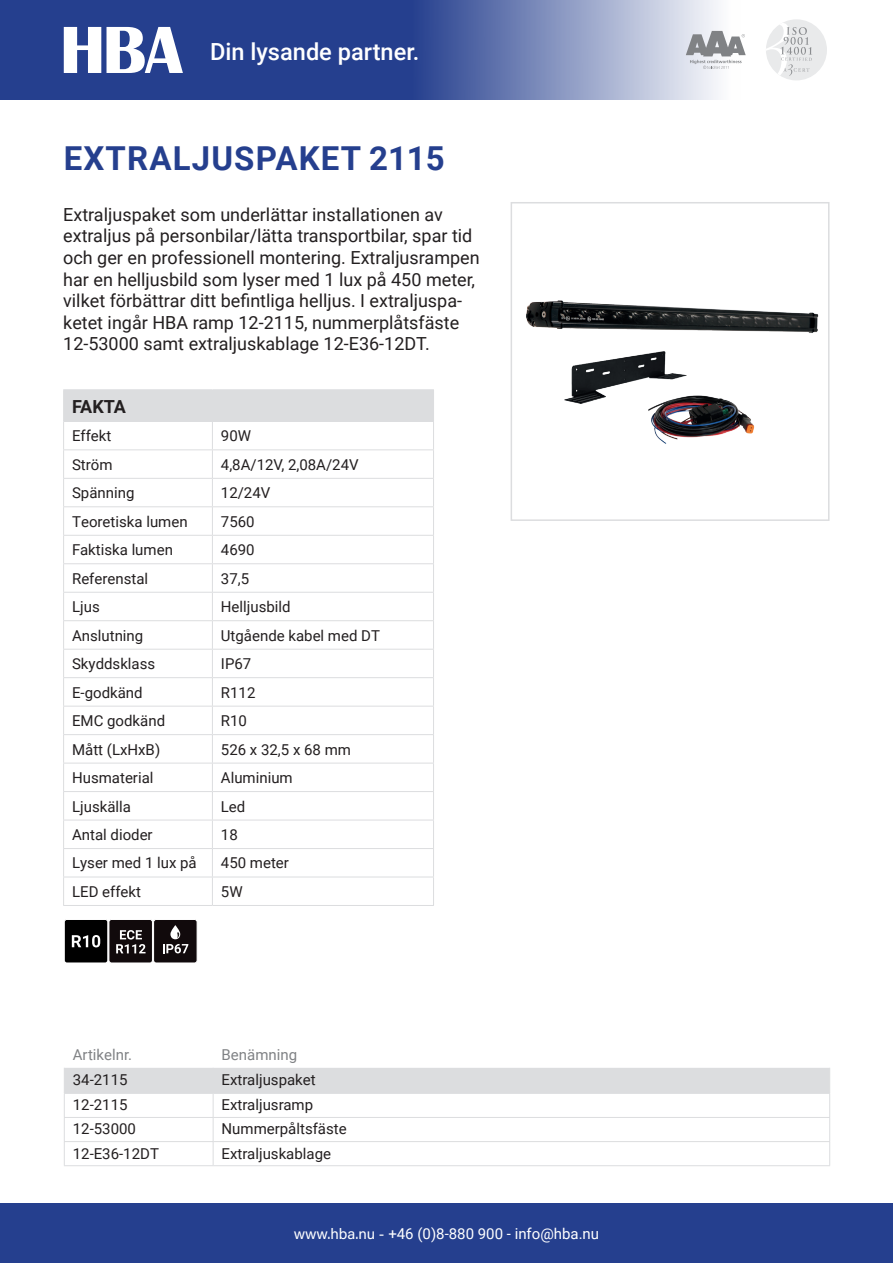
<style>
.page{position:relative;width:893px;height:1263px;background:#fff}
.page>*{position:absolute;margin:0;border:0;box-sizing:border-box;transform-origin:0 0}
.t1{font:700 33px "Roboto";letter-spacing:.035em;color:#253f8e}
.t2{font:500 23.55px "Roboto";color:#fff}
.t3{font:18px/21.6px "Roboto";color:#231f20}
.t4{font:700 18px "Roboto";letter-spacing:-.03em;color:#231f20}
.t5{font:15px "Roboto";color:#231f20}
.t6{font:15px "Roboto";color:#fff}
.t7{font:15px "Roboto";color:#808285}
.s1{font-family:"Acumin Pro"}
</style>
<div class="page">
<div style="left:0;top:1203px;width:893px;height:60px;background:#253f8e"></div>
<svg style="left:0;top:0;width:723px;height:100px;background:#5267a5"></svg>
<div style="left:766px;top:19px;width:61px;height:62px;background:#e9eaeb;border-radius:50%"></div>
<svg style="left:766px;top:22px;width:46px;height:59px"></svg>
<svg style="left:64px;top:27px;width:119px;height:46px"></svg>
<svg style="left:686px;top:31px;width:60px;height:38px"></svg>
<div style="left:64px;top:390px;width:370px;height:31px;background:#dcdddf"></div>
<svg style="left:212px;top:422px;width:1px;height:483px"></svg>
<hr style="left:63px;top:421px;width:149px;height:1px;background:#dcdddf">
<hr style="left:212px;top:421px;width:222px;height:1px;background:#dcdddf">
<hr style="left:63px;top:449px;width:149px;height:1px;background:#dcdddf">
<hr style="left:212px;top:449px;width:222px;height:1px;background:#dcdddf">
<hr style="left:63px;top:478px;width:149px;height:1px;background:#dcdddf">
<hr style="left:212px;top:478px;width:222px;height:1px;background:#dcdddf">
<hr style="left:63px;top:506px;width:149px;height:1px;background:#dcdddf">
<hr style="left:212px;top:506px;width:222px;height:1px;background:#dcdddf">
<hr style="left:63px;top:535px;width:149px;height:1px;background:#dcdddf">
<hr style="left:212px;top:535px;width:222px;height:1px;background:#dcdddf">
<hr style="left:63px;top:563px;width:149px;height:1px;background:#dcdddf">
<hr style="left:212px;top:563px;width:222px;height:1px;background:#dcdddf">
<hr style="left:63px;top:592px;width:149px;height:1px;background:#dcdddf">
<hr style="left:212px;top:592px;width:222px;height:1px;background:#dcdddf">
<hr style="left:63px;top:620px;width:149px;height:1px;background:#dcdddf">
<hr style="left:212px;top:620px;width:222px;height:1px;background:#dcdddf">
<hr style="left:63px;top:649px;width:149px;height:1px;background:#dcdddf">
<hr style="left:212px;top:649px;width:222px;height:1px;background:#dcdddf">
<hr style="left:63px;top:677px;width:149px;height:1px;background:#dcdddf">
<hr style="left:212px;top:677px;width:222px;height:1px;background:#dcdddf">
<hr style="left:63px;top:706px;width:149px;height:1px;background:#dcdddf">
<hr style="left:212px;top:706px;width:222px;height:1px;background:#dcdddf">
<hr style="left:63px;top:734px;width:149px;height:1px;background:#dcdddf">
<hr style="left:212px;top:734px;width:222px;height:1px;background:#dcdddf">
<hr style="left:63px;top:763px;width:149px;height:1px;background:#dcdddf">
<hr style="left:212px;top:763px;width:222px;height:1px;background:#dcdddf">
<hr style="left:63px;top:389px;width:149px;height:1px;background:#dcdddf">
<hr style="left:63px;top:390px;width:1px;height:31px;background:#dcdddf">
<hr style="left:212px;top:389px;width:222px;height:1px;background:#dcdddf">
<hr style="left:63px;top:791px;width:149px;height:1px;background:#dcdddf">
<hr style="left:212px;top:791px;width:222px;height:1px;background:#dcdddf">
<hr style="left:63px;top:820px;width:149px;height:1px;background:#dcdddf">
<hr style="left:212px;top:820px;width:222px;height:1px;background:#dcdddf">
<hr style="left:63px;top:848px;width:149px;height:1px;background:#dcdddf">
<hr style="left:212px;top:848px;width:222px;height:1px;background:#dcdddf">
<hr style="left:63px;top:877px;width:149px;height:1px;background:#dcdddf">
<svg style="left:63px;top:422px;width:1px;height:483px"></svg>
<hr style="left:212px;top:877px;width:222px;height:1px;background:#dcdddf">
<svg style="left:433px;top:422px;width:1px;height:483px"></svg>
<hr style="left:63px;top:905px;width:149px;height:1px;background:#dcdddf">
<hr style="left:212px;top:905px;width:222px;height:1px;background:#dcdddf">
<svg style="left:64px;top:919px;width:134px;height:44px;background:#373334"></svg>
<hr style="left:64px;top:1165px;width:149px;height:1px;background:#dcdddf">
<hr style="left:213px;top:1165px;width:617px;height:1px;background:#dcdddf">
<svg style="left:64px;top:1068px;width:766px;height:97px"></svg>
<hr style="left:64px;top:1093px;width:149px;height:1px;background:#dcdddf">
<hr style="left:213px;top:1093px;width:617px;height:1px;background:#dcdddf">
<img style="left:511px;top:203px;width:319px;height:318px">
<h2 class="t2" style="left:210px;top:35px;width:211px">Din lysande partner.</h2>
<h1 class="t1" style="left:64px;top:135px;width:383px">EXTRALJUSPAKET 2115</h1>
<p class="t3" style="left:63px;top:203px;width:418px">Extraljuspaket som underlättar installationen av extraljus på personbilar/lätta transportbilar, spar tid och ger en professionell montering. Extraljusrampen har en helljusbild som lyser med 1 lux på 450 meter, vilket förbättrar ditt befintliga helljus. I extraljuspa&shy;ketet ingår HBA ramp 12-2115, nummerplåtsfäste 12-53000 samt extraljuskablage 12-E36-12DT.</p>
<p class="t4" style="left:72px;top:394px;width:55px">FAKTA</p>
<p class="t5" style="left:72px;top:425px;width:41px">Effekt</p>
<p class="t5" style="left:221px;top:425px;width:32px">90W</p>
<p class="t5" style="left:72px;top:454px;width:42px">Ström</p>
<p class="t5" style="left:221px;top:454px;width:139px">4,8A/12V, 2,08A/24V</p>
<p class="t5" style="left:72px;top:482px;width:64px">Spänning</p>
<p class="t5" style="left:221px;top:482px;width:51px">12/24V</p>
<p class="t5" style="left:72px;top:511px;width:117px">Teoretiska lumen</p>
<p class="t5" style="left:221px;top:511px;width:35px">7560</p>
<p class="t5" style="left:72px;top:539px;width:102px">Faktiska lumen</p>
<p class="t5" style="left:221px;top:539px;width:35px">4690</p>
<p class="t5" style="left:72px;top:568px;width:78px">Referenstal</p>
<p class="t5" style="left:221px;top:568px;width:30px">37,5</p>
<p class="t5" style="left:72px;top:596px;width:29px">Ljus</p>
<p class="t5" style="left:221px;top:596px;width:71px">Helljusbild</p>
<p class="t5" style="left:72px;top:625px;width:73px">Anslutning</p>
<p class="t5" style="left:221px;top:625px;width:161px">Utgående kabel med DT</p>
<p class="t5" style="left:72px;top:653px;width:85px">Skyddsklass</p>
<p class="t5" style="left:221px;top:653px;width:32px">IP67</p>
<p class="t5" style="left:72px;top:682px;width:72px">E-godkänd</p>
<p class="t5" style="left:221px;top:682px;width:36px">R112</p>
<p class="t5" style="left:72px;top:710px;width:95px">EMC godkänd</p>
<p class="t5" style="left:221px;top:710px;width:28px">R10</p>
<p class="t5" style="left:72px;top:739px;width:90px">Mått (LxHxB)</p>
<p class="t5" style="left:221px;top:739px;width:132px">526 x 32,5 x 68 mm</p>
<p class="t5" style="left:72px;top:767px;width:83px">Husmaterial</p>
<p class="t5" style="left:221px;top:767px;width:73px">Aluminium</p>
<p class="t5" style="left:72px;top:796px;width:60px">Ljuskälla</p>
<p class="t5" style="left:221px;top:796px;width:26px">Led</p>
<p class="t5" style="left:72px;top:824px;width:82px">Antal dioder</p>
<p class="t5" style="left:221px;top:824px;width:18px">18</p>
<p class="t5" style="left:72px;top:853px;width:126px">Lyser med 1 lux på</p>
<p class="t5" style="left:221px;top:853px;width:70px">450 meter</p>
<p class="t5" style="left:72px;top:881px;width:70px">LED effekt</p>
<p class="t5" style="left:221px;top:881px;width:23px">5W</p>
<p class="t7" style="left:73px;top:1044px;width:61px">Artikelnr.</p>
<p class="t7" style="left:222px;top:1044px;width:77px">Benämning</p>
<p class="t5" style="left:73px;top:1069px;width:56px">34-2115</p>
<p class="t5" style="left:222px;top:1069px;width:96px">Extraljuspaket</p>
<p class="t5" style="left:73px;top:1094px;width:56px">12-2115</p>
<p class="t5" style="left:222px;top:1094px;width:93px">Extraljusramp</p>
<p class="t5" style="left:73px;top:1118px;width:65px">12-53000</p>
<p class="t5" style="left:222px;top:1118px;width:127px">Nummerpåltsfäste</p>
<p class="t5" style="left:73px;top:1143px;width:88px">12-E36-12DT</p>
<p class="t5" style="left:222px;top:1143px;width:111px">Extraljuskablage</p>
<p class="t6" style="left:294px;top:1223px;width:307px"><span class="s1">www.hba.nu -</span> +46 (0)8-880 900 - info@hba.nu</p>
</div>
